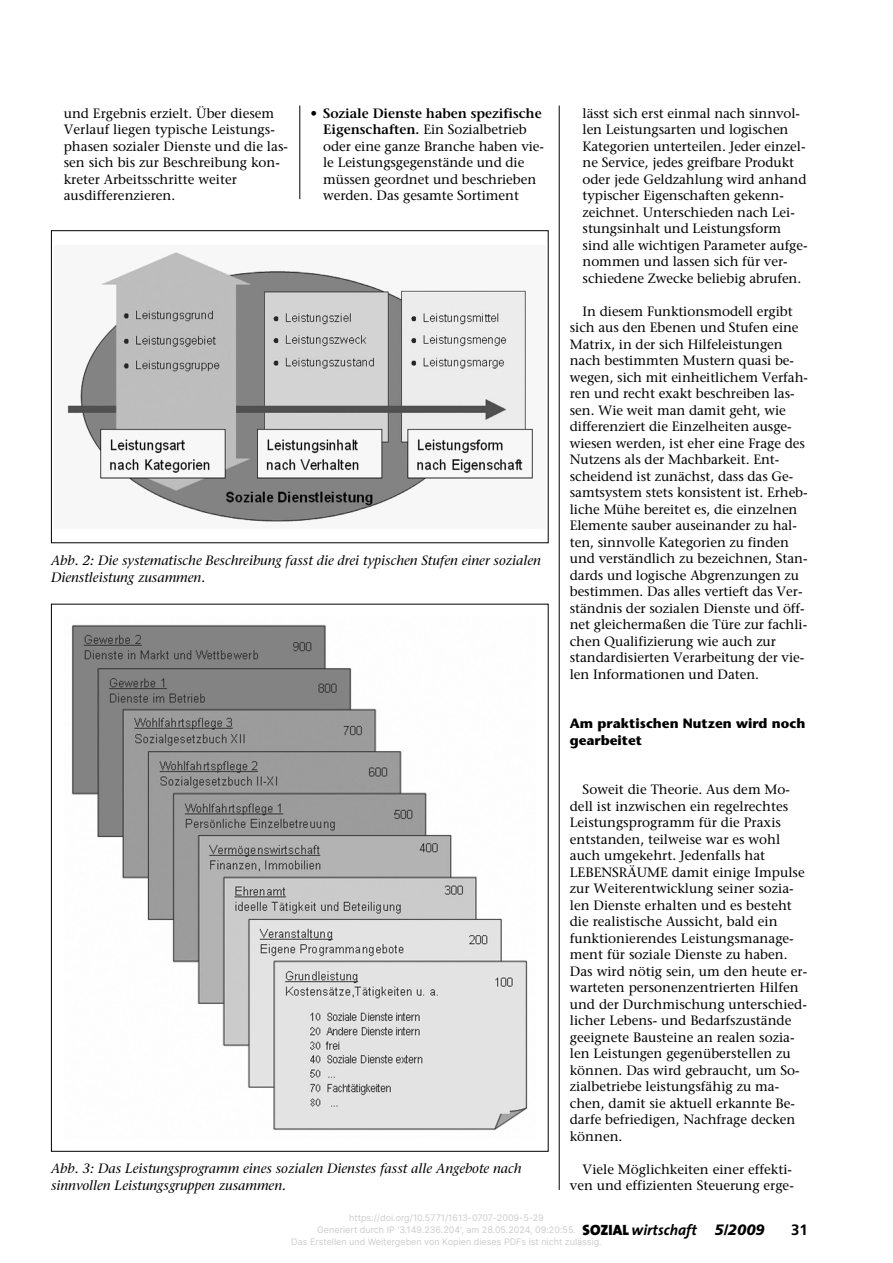
<style>
.page{position:relative;width:893px;height:1263px;background:#fff}
.page>*{position:absolute;margin:0;border:0;box-sizing:border-box;transform-origin:0 0}
.t1{font:italic 700 15px "The Sans";color:#000}
.t2{font:700 15px "Frutiger";color:#000}
.t3{font:13.5px/16.5px "Stone Serif";letter-spacing:-.005em;color:#000}
.t4{font:italic 13.5px/16.5px "Stone Serif";color:#000}
.t5{font:700 13.5px/16.5px "Stone Sans";color:#000}
.t6{font:9px/12px "Inter";color:#ccc;text-align:center}
.s1{font-weight:600}
.s2{font-family:"The Sans Black Caps";font-weight:400;font-style:normal}
.s3{font-family:"Frutiger";font-weight:900}
</style>
<div class="page">
<svg style="left:50px;top:105px;width:510px;height:1085px"></svg>
<p class="t3" style="left:64px;top:106px;width:226px">und Ergebnis erzielt. Über diesem<br>Verlauf liegen typische Leistungs&shy;phasen sozialer Dienste und die las&shy;sen sich bis zur Beschreibung kon&shy;kreter Arbeitsschritte weiter ausdifferenzieren.</p>
<p class="t3" style="left:323px;top:106px;width:222px;text-indent:-13px">• <span class="s1">Soziale Dienste haben spezifische Eigenschaften.</span> Ein Sozialbetrieb oder eine ganze Branche haben vie&shy;le Leistungsgegenstände und die müssen geordnet und beschrieben werden. Das gesamte Sortiment</p>
<p class="t4" style="left:51px;top:554px;width:491px">Abb. 2: Die systematische Beschreibung fasst die drei typischen Stufen einer sozialen<br>Dienstleistung zusammen.</p>
<p class="t4" style="left:51px;top:1162px;width:472px">Abb. 3: Das Leistungsprogramm eines sozialen Dienstes fasst alle Angebote nach sinnvollen Leistungsgruppen zusammen.</p>
<p class="t3" style="left:583px;top:106px;width:226px">lässt sich erst einmal nach sinnvol&shy;len Leistungsarten und logischen Kategorien unterteilen. Jeder einzel&shy;ne Service, jedes greifbare Produkt oder jede Geldzahlung wird anhand typischer Eigenschaften gekenn&shy;zeichnet. Unterschieden nach Lei&shy;stungsinhalt und Leistungsform sind alle wichtigen Parameter aufge&shy;nommen und lassen sich für ver&shy;schiedene Zwecke beliebig abrufen.</p>
<p class="t3" style="left:570px;top:304px;width:240px;text-indent:13px">In diesem Funktionsmodell ergibt sich aus den Ebenen und Stufen eine Matrix, in der sich Hilfeleistungen nach bestimmten Mustern quasi be&shy;wegen, sich mit einheitlichem Verfah&shy;ren und recht exakt beschreiben las&shy;sen. Wie weit man damit geht, wie differenziert die Einzelheiten ausge&shy;wiesen werden, ist eher eine Frage des Nutzens als der Machbarkeit. Ent&shy;scheidend ist zunächst, dass das Ge&shy;samtsystem stets konsistent ist. Erheb&shy;liche Mühe bereitet es, die einzelnen Elemente sauber auseinander zu hal&shy;ten, sinnvolle Kategorien zu finden und verständlich zu bezeichnen, Stan&shy;dards und logische Abgrenzungen zu bestimmen. Das alles vertieft das Ver&shy;ständnis der sozialen Dienste und öff&shy;net gleichermaßen die Türe zur fachli&shy;chen Qualifizierung wie auch zur standardisierten Verarbeitung der vie&shy;len Informationen und Daten.</p>
<p class="t5" style="left:570px;top:717px;width:237px">Am praktischen Nutzen wird noch gearbeitet</p>
<p class="t3" style="left:570px;top:783px;width:239px;text-indent:13px">Soweit die Theorie. Aus dem Mo&shy;dell ist inzwischen ein regelrechtes Leistungsprogramm für die Praxis entstanden, teilweise war es wohl auch umgekehrt. Jedenfalls hat LEBENSRÄUME damit einige Impulse zur Weiterentwicklung seiner sozia&shy;len Dienste erhalten und es besteht die realistische Aussicht, bald ein funktionierendes Leistungsmanage&shy;ment für soziale Dienste zu haben.<br>Das wird nötig sein, um den heute er&shy;warteten personenzentrierten Hilfen und der Durchmischung unterschied&shy;licher Lebens- und Bedarfszustände geeignete Bausteine an realen sozia&shy;len Leistungen gegenüberstellen zu können. Das wird gebraucht, um So&shy;zialbetriebe leistungsfähig zu ma&shy;chen, damit sie aktuell erkannte Be&shy;darfe befriedigen, Nachfrage decken können.</p>
<p class="t3" style="left:570px;top:1162px;width:225px;text-align:right">Viele Möglichkeiten einer effekti&shy;ven und effizienten Steuerung erge-</p>
<p class="t6" style="left:291px;top:1212px;width:312px">https://doi.org/10.5771/1613-0707-2009-5-29<br>Generiert durch IP '3.149.236.204', am 28.05.2024, 09:20:55.<br>Das Erstellen und Weitergeben von Kopien dieses PDFs ist nicht zulässig.</p>
<p class="t1" style="left:583px;top:1224px;width:184px"><span class="s2">SOZIAL</span> wirtschaft <span class="s3">5/2009</span></p>
<p class="t2" style="left:791px;top:1224px;width:18px">31</p>
</div>
